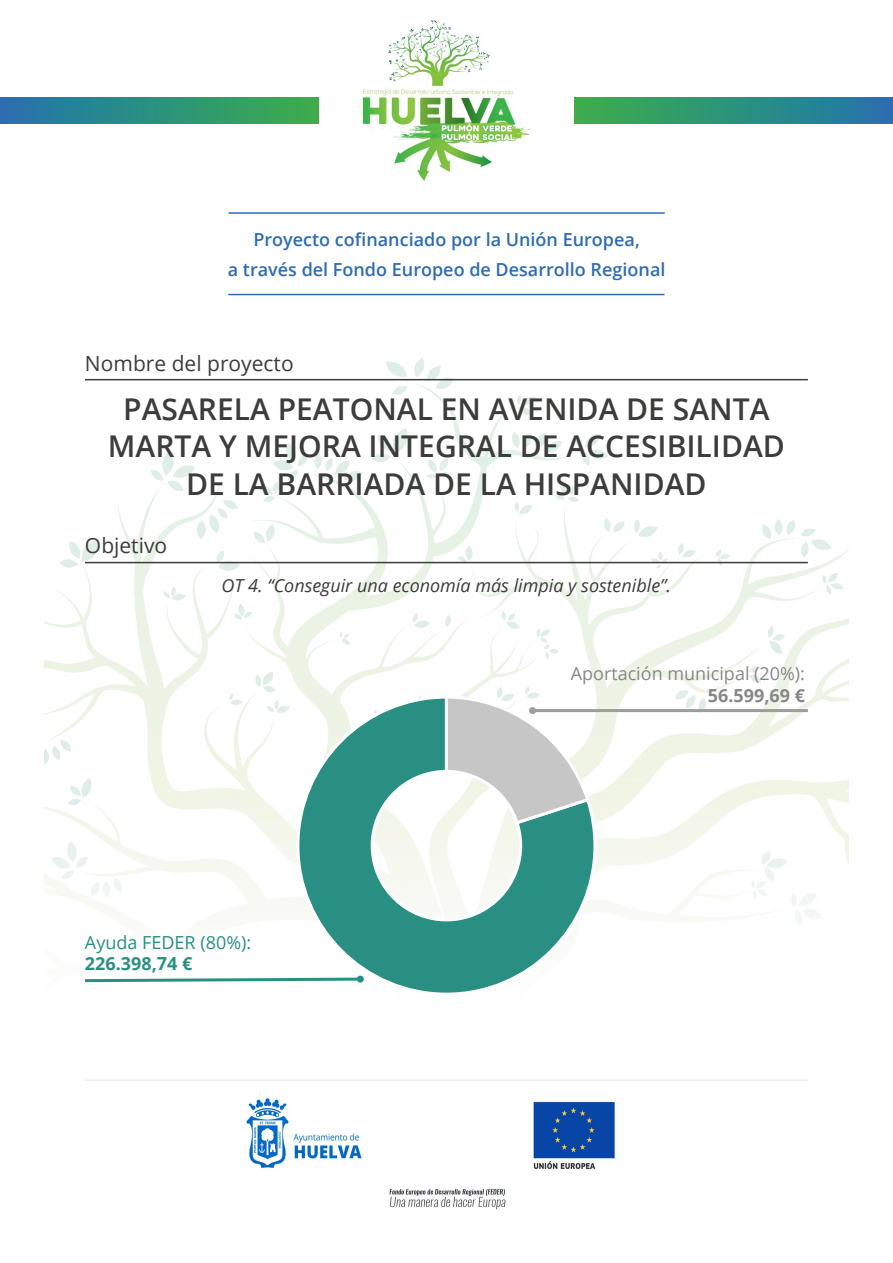
<style>
.page{position:relative;width:893px;height:1263px;background:#fff}
.page>*{position:absolute;margin:0;border:0;box-sizing:border-box;transform-origin:0 0}
.t1{font:600 30px/37.5px "Open Sans";color:#3c3c3b;text-align:center}
.t2{font:21px "Open Sans";color:#3c3c3b}
.t3{font:600 18px/30px "Open Sans";color:#2f6bb3;text-align:center}
.t4{font:italic 18px "Open Sans";color:#3c3c3b}
.t5{font:18px "Open Sans";color:#878787}
.t6{font:18px "Open Sans";color:#2a8f83}
.t7{font:700 18px "Open Sans";color:#2a8f83}
.t8{font:700 18px "Open Sans";color:#878787}
</style>
<div class="page">
<img style="left:44px;top:97px;width:804px;height:828px">
<img style="left:246px;top:1097px;width:370px;height:113px">
<hr style="left:85px;top:1079px;width:723px;height:2px;background:#ececec">
<img style="left:359px;top:20px;width:175px;height:162px">
<div style="left:0;top:98px;width:319px;height:26px;background:linear-gradient(to right,#2272b0,#3aaf4a)"></div>
<div style="left:574px;top:98px;width:319px;height:26px;background:linear-gradient(to right,#3aaf4a,#2273b0)"></div>
<hr style="left:85px;top:379px;width:723px;height:1px;background:#3c3c3b">
<hr style="left:85px;top:562px;width:723px;height:1px;background:#3c3c3b">
<svg style="left:295px;top:694px;width:303px;height:299px"></svg>
<svg style="left:443px;top:694px;width:148px;height:132px"></svg>
<svg style="left:85px;top:976px;width:279px;height:8px"></svg>
<div style="left:357px;top:975px;width:7px;height:7px;background:#2a8f83;border-radius:50%"></div>
<hr style="left:532px;top:709px;width:276px;height:3px;background:#9d9d9c">
<div style="left:529px;top:707px;width:7px;height:7px;background:#9d9d9c;border-radius:50%"></div>
<p class="t3" style="left:228px;top:224px;width:439px">Proyecto cofinanciado por la Unión Europea,<br>a través del Fondo Europeo de Desarrollo Regional</p>
<p class="t2" style="left:85px;top:349px;width:210px">Nombre del proyecto</p>
<p class="t1" style="left:108px;top:389px;width:678px">PASARELA PEATONAL EN AVENIDA DE SANTA<br>MARTA Y MEJORA INTEGRAL DE ACCESIBILIDAD<br>DE LA BARRIADA DE LA HISPANIDAD</p>
<p class="t2" style="left:85px;top:531px;width:84px">Objetivo</p>
<p class="t4" style="left:222px;top:573px;width:451px">OT 4. “Conseguir una economía más limpia y sostenible”.</p>
<p class="t5" style="left:571px;top:661px;width:236px">Aportación municipal (20%):</p>
<p class="t8" style="left:708px;top:682px;width:99px">56.599,69 €</p>
<p class="t6" style="left:85px;top:930px;width:168px">Ayuda FEDER (80%):</p>
<p class="t7" style="left:85px;top:951px;width:109px">226.398,74 €</p>
</div>
